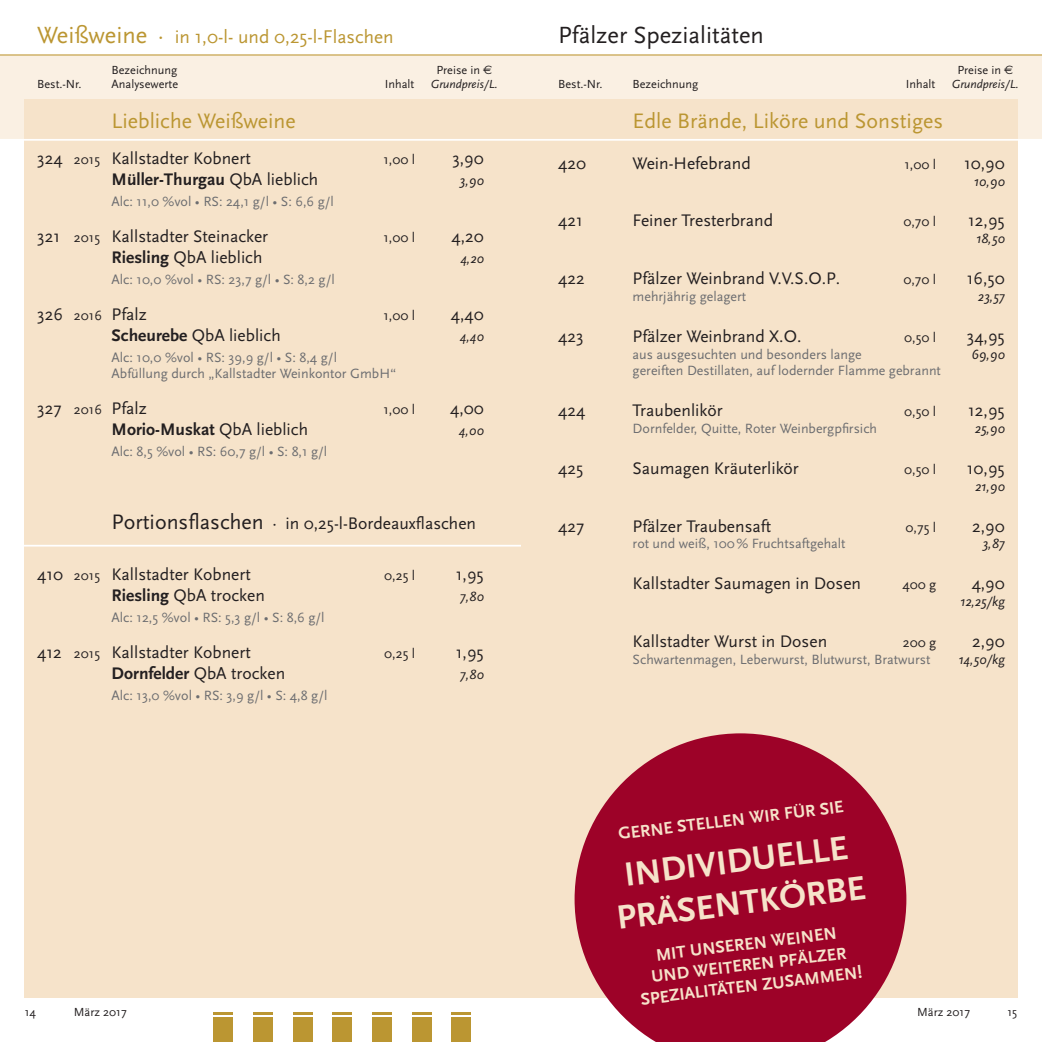
<style>
.page{position:relative;width:1042px;height:1042px;background:#fff}
.page>*{position:absolute;margin:0;border:0;box-sizing:border-box;transform-origin:0 0}
.t1{font:700 35px/42px "Scala Sans";color:#f6e3ca;text-align:center}
.t2{font:24.5px "Scala Sans";color:#231f20}
.t3{font:21.88px "Scala Sans";color:#bb9632}
.t4{font:19.25px "Scala Sans";color:#bb9632}
.t5{font:17.5px "Scala Sans";color:#231f20}
.t6{font:700 17.5px/21px "Scala Sans";color:#f6e3ca;text-align:center}
.t7{font:700 17.5px "Scala Sans";color:#231f20}
.t8{font:14px/16.8px "Scala Sans";color:#6c6d70}
.t9{font:italic 14px "Scala Sans";color:#231f20}
.t10{font:14px "Scala Sans";color:#231f20}
.t11{font:12.25px "Scala Sans";color:#231f20}
.t12{font:italic 12.25px "Scala Sans";color:#231f20}
.s1{font-size:24.5px}
.s2{font-size:21.88px}
.s3{font-family:"Euro Sans"}
.s4{font-size:14px}
.s5{font-weight:400}
.s6{font-weight:700}
</style>
<div class="page">
<div style="left:0;top:55px;width:521px;height:85px;background:#faf0e3"></div>
<div style="left:521px;top:55px;width:521px;height:85px;background:#faf0e3"></div>
<div style="left:25px;top:99px;width:496px;height:898px;background:#f6e3ca"></div>
<div style="left:521px;top:99px;width:496px;height:898px;background:#f6e3ca"></div>
<hr style="left:0;top:55px;width:521px;height:1px;background:#bb9632">
<hr style="left:521px;top:55px;width:521px;height:1px;background:#bb9632">
<hr style="left:0;top:139px;width:521px;height:2px;background:#fff">
<hr style="left:521px;top:139px;width:521px;height:2px;background:#fff">
<hr style="left:22px;top:545px;width:499px;height:1px;background:#fff">
<div style="left:213px;top:1017px;width:20px;height:25px;background:#bb9632"></div>
<div style="left:253px;top:1017px;width:20px;height:25px;background:#bb9632"></div>
<div style="left:293px;top:1017px;width:20px;height:25px;background:#bb9632"></div>
<div style="left:332px;top:1017px;width:20px;height:25px;background:#bb9632"></div>
<div style="left:372px;top:1017px;width:20px;height:25px;background:#bb9632"></div>
<div style="left:412px;top:1017px;width:20px;height:25px;background:#bb9632"></div>
<div style="left:451px;top:1017px;width:20px;height:25px;background:#bb9632"></div>
<hr style="left:213px;top:1012px;width:20px;height:2px;background:#bb9632">
<hr style="left:253px;top:1012px;width:20px;height:2px;background:#bb9632">
<hr style="left:293px;top:1012px;width:20px;height:2px;background:#bb9632">
<hr style="left:332px;top:1012px;width:20px;height:2px;background:#bb9632">
<hr style="left:372px;top:1012px;width:20px;height:2px;background:#bb9632">
<hr style="left:412px;top:1012px;width:20px;height:2px;background:#bb9632">
<hr style="left:451px;top:1012px;width:20px;height:2px;background:#bb9632">
<svg style="left:574px;top:733px;width:332px;height:309px;fill:#9d0228"></svg>
<p class="t4" style="left:37px;top:26px;width:358px"><span class="s1">Weißweine</span> <span class="s2">·</span> in 1,0-l- und 0,25-l-Flaschen</p>
<p class="t11" style="left:112px;top:63px;width:67px">Bezeichnung</p>
<p class="t11" style="left:436px;top:63px;width:57px">Preise in <span class="s3">e</span></p>
<p class="t11" style="left:37px;top:77px;width:46px">Best.-Nr.</p>
<p class="t11" style="left:112px;top:77px;width:68px">Analysewerte</p>
<p class="t11" style="left:385px;top:77px;width:31px">Inhalt</p>
<p class="t12" style="left:431px;top:77px;width:69px">Grundpreis/L.</p>
<p class="t3" style="left:112px;top:109px;width:186px">Liebliche Weißweine</p>
<p class="t5" style="left:37px;top:149px;width:215px">324 <span class="s4">2015</span> Kallstadter Kobnert</p>
<p class="t10" style="left:383px;top:152px;width:33px">1,00 l</p>
<p class="t5" style="left:452px;top:149px;width:33px">3,90</p>
<p class="t7" style="left:112px;top:170px;width:208px">Müller-Thurgau <span class="s5">QbA lieblich</span></p>
<p class="t9" style="left:460px;top:173px;width:26px">3,90</p>
<p class="t8" style="left:112px;top:193px;width:224px">Alc: 11,0 %vol • RS: 24,1 g/l • S: 6,6 g/l</p>
<p class="t5" style="left:37px;top:226px;width:232px">321 <span class="s4">2015</span> Kallstadter Steinacker</p>
<p class="t10" style="left:383px;top:230px;width:33px">1,00 l</p>
<p class="t5" style="left:451px;top:226px;width:34px">4,20</p>
<p class="t5" style="left:112px;top:247px;width:152px"><span class="s6">Riesling</span> QbA lieblich</p>
<p class="t9" style="left:460px;top:250px;width:25px">4,20</p>
<p class="t8" style="left:112px;top:271px;width:225px">Alc: 10,0 %vol • RS: 23,7 g/l • S: 8,2 g/l</p>
<p class="t5" style="left:37px;top:304px;width:111px">326 <span class="s4">2016</span> Pfalz</p>
<p class="t10" style="left:383px;top:307px;width:33px">1,00 l</p>
<p class="t5" style="left:451px;top:304px;width:34px">4,40</p>
<p class="t5" style="left:112px;top:325px;width:171px"><span class="s6">Scheurebe</span> QbA lieblich</p>
<p class="t9" style="left:460px;top:328px;width:25px">4,40</p>
<p class="t8" style="left:112px;top:349px;width:286px">Alc: 10,0 %vol • RS: 39,9 g/l • S: 8,4 g/l<br>Abfüllung durch „Kallstadter Weinkontor GmbH“</p>
<p class="t5" style="left:37px;top:399px;width:111px">327 <span class="s4">2016</span> Pfalz</p>
<p class="t10" style="left:383px;top:402px;width:33px">1,00 l</p>
<p class="t5" style="left:450px;top:399px;width:35px">4,00</p>
<p class="t7" style="left:112px;top:420px;width:198px">Morio-Muskat <span class="s5">QbA lieblich</span></p>
<p class="t9" style="left:459px;top:423px;width:26px">4,00</p>
<p class="t8" style="left:112px;top:444px;width:217px">Alc: 8,5 %vol • RS: 60,7 g/l • S: 8,1 g/l</p>
<p class="t5" style="left:112px;top:514px;width:366px"><span class="s2">Portionsflaschen</span> · in 0,25-l-Bordeauxflaschen</p>
<p class="t5" style="left:37px;top:565px;width:215px">410 <span class="s4">2015</span> Kallstadter Kobnert</p>
<p class="t10" style="left:384px;top:568px;width:33px">0,25 l</p>
<p class="t5" style="left:456px;top:565px;width:29px">1,95</p>
<p class="t5" style="left:112px;top:586px;width:155px"><span class="s6">Riesling</span> QbA trocken</p>
<p class="t9" style="left:460px;top:589px;width:25px">7,80</p>
<p class="t8" style="left:112px;top:609px;width:214px">Alc: 12,5 %vol • RS: 5,3 g/l • S: 8,6 g/l</p>
<p class="t5" style="left:37px;top:642px;width:215px">412 <span class="s4">2015</span> Kallstadter Kobnert</p>
<p class="t10" style="left:384px;top:646px;width:33px">0,25 l</p>
<p class="t5" style="left:456px;top:642px;width:29px">1,95</p>
<p class="t7" style="left:112px;top:664px;width:175px">Dornfelder <span class="s5">QbA trocken</span></p>
<p class="t9" style="left:460px;top:667px;width:25px">7,80</p>
<p class="t8" style="left:112px;top:687px;width:217px">Alc: 13,0 %vol • RS: 3,9 g/l • S: 4,8 g/l</p>
<h2 class="t2" style="left:558px;top:22px;width:207px">Pfälzer Spezialitäten</h2>
<p class="t11" style="left:957px;top:63px;width:57px">Preise in <span class="s3">e</span></p>
<p class="t11" style="left:558px;top:77px;width:46px">Best.-Nr.</p>
<p class="t11" style="left:632px;top:77px;width:67px">Bezeichnung</p>
<p class="t11" style="left:906px;top:77px;width:31px">Inhalt</p>
<p class="t12" style="left:951px;top:77px;width:69px">Grundpreis/L.</p>
<p class="t3" style="left:632px;top:109px;width:312px">Edle Brände, Liköre und Sonstiges</p>
<p class="t5" style="left:558px;top:154px;width:29px">420</p>
<p class="t5" style="left:632px;top:154px;width:120px">Wein-Hefebrand</p>
<p class="t10" style="left:904px;top:157px;width:33px">1,00 l</p>
<p class="t5" style="left:964px;top:154px;width:42px">10,90</p>
<p class="t9" style="left:974px;top:173px;width:32px">10,90</p>
<p class="t5" style="left:558px;top:211px;width:26px">421</p>
<p class="t5" style="left:632px;top:211px;width:142px">Feiner Tresterbrand</p>
<p class="t10" style="left:903px;top:214px;width:34px">0,70 l</p>
<p class="t5" style="left:968px;top:211px;width:38px">12,95</p>
<p class="t9" style="left:976px;top:231px;width:30px">18,50</p>
<p class="t5" style="left:558px;top:269px;width:28px">422</p>
<p class="t5" style="left:632px;top:269px;width:209px">Pfälzer Weinbrand V.V.S.O.P.</p>
<p class="t10" style="left:903px;top:272px;width:34px">0,70 l</p>
<p class="t5" style="left:967px;top:269px;width:39px">16,50</p>
<p class="t8" style="left:632px;top:288px;width:115px">mehrjährig gelagert</p>
<p class="t9" style="left:978px;top:289px;width:28px">23,57</p>
<p class="t5" style="left:558px;top:326px;width:27px">423</p>
<p class="t5" style="left:632px;top:326px;width:170px">Pfälzer Weinbrand X.O.</p>
<p class="t10" style="left:904px;top:330px;width:34px">0,50 l</p>
<p class="t5" style="left:967px;top:326px;width:39px">34,95</p>
<p class="t8" style="left:632px;top:346px;width:231px">aus ausgesuchten und besonders lange</p>
<p class="t9" style="left:971px;top:346px;width:35px">69,90</p>
<p class="t8" style="left:632px;top:363px;width:310px">gereiften Destillaten, auf lodernder Flamme gebrannt</p>
<p class="t5" style="left:558px;top:401px;width:29px">424</p>
<p class="t5" style="left:632px;top:401px;width:92px">Traubenlikör</p>
<p class="t10" style="left:904px;top:404px;width:34px">0,50 l</p>
<p class="t5" style="left:968px;top:401px;width:38px">12,95</p>
<p class="t8" style="left:632px;top:420px;width:246px">Dornfelder, Quitte, Roter Weinbergpfirsich</p>
<p class="t9" style="left:974px;top:421px;width:32px">25,90</p>
<p class="t5" style="left:558px;top:459px;width:27px">425</p>
<p class="t5" style="left:632px;top:459px;width:168px">Saumagen Kräuterlikör</p>
<p class="t10" style="left:904px;top:462px;width:34px">0,50 l</p>
<p class="t5" style="left:967px;top:459px;width:39px">10,95</p>
<p class="t9" style="left:975px;top:478px;width:31px">21,90</p>
<p class="t5" style="left:558px;top:516px;width:27px">427</p>
<p class="t5" style="left:632px;top:516px;width:140px">Pfälzer Traubensaft</p>
<p class="t10" style="left:905px;top:519px;width:32px">0,75 l</p>
<p class="t5" style="left:972px;top:516px;width:34px">2,90</p>
<p class="t8" style="left:632px;top:536px;width:214px">rot und weiß, 100% Fruchtsaftgehalt</p>
<p class="t9" style="left:982px;top:536px;width:24px">3,87</p>
<p class="t5" style="left:632px;top:574px;width:230px">Kallstadter Saumagen in Dosen</p>
<p class="t10" style="left:902px;top:577px;width:35px">400 g</p>
<p class="t5" style="left:971px;top:574px;width:35px">4,90</p>
<p class="t9" style="left:960px;top:594px;width:46px">12,25/kg</p>
<p class="t5" style="left:632px;top:631px;width:196px">Kallstadter Wurst in Dosen</p>
<p class="t10" style="left:903px;top:635px;width:35px">200 g</p>
<p class="t5" style="left:972px;top:631px;width:34px">2,90</p>
<p class="t8" style="left:632px;top:651px;width:299px">Schwartenmagen, Leberwurst, Blutwurst, Bratwurst</p>
<p class="t9" style="left:958px;top:651px;width:48px">14,50/kg</p>
<p class="t6" style="left:617px;top:824px;width:228px;rotate:-7deg">GERNE STELLEN WIR FÜR SIE</p>
<h1 class="t1" style="left:609px;top:856px;width:252px;rotate:-7deg">INDIVIDUELLE<br>PRÄSENTKÖRBE</h1>
<p class="t6" style="left:634px;top:947px;width:224px;rotate:-7deg">MIT UNSEREN WEINEN<br>UND WEITEREN PFÄLZER<br>SPEZIALITÄTEN ZUSAMMEN!</p>
<p class="t11" style="left:25px;top:1005px;width:13px">14</p>
<p class="t11" style="left:74px;top:1005px;width:54px">März 2017</p>
<p class="t11" style="left:917px;top:1005px;width:54px">März 2017</p>
<p class="t11" style="left:1007px;top:1005px;width:11px">15</p>
</div>
